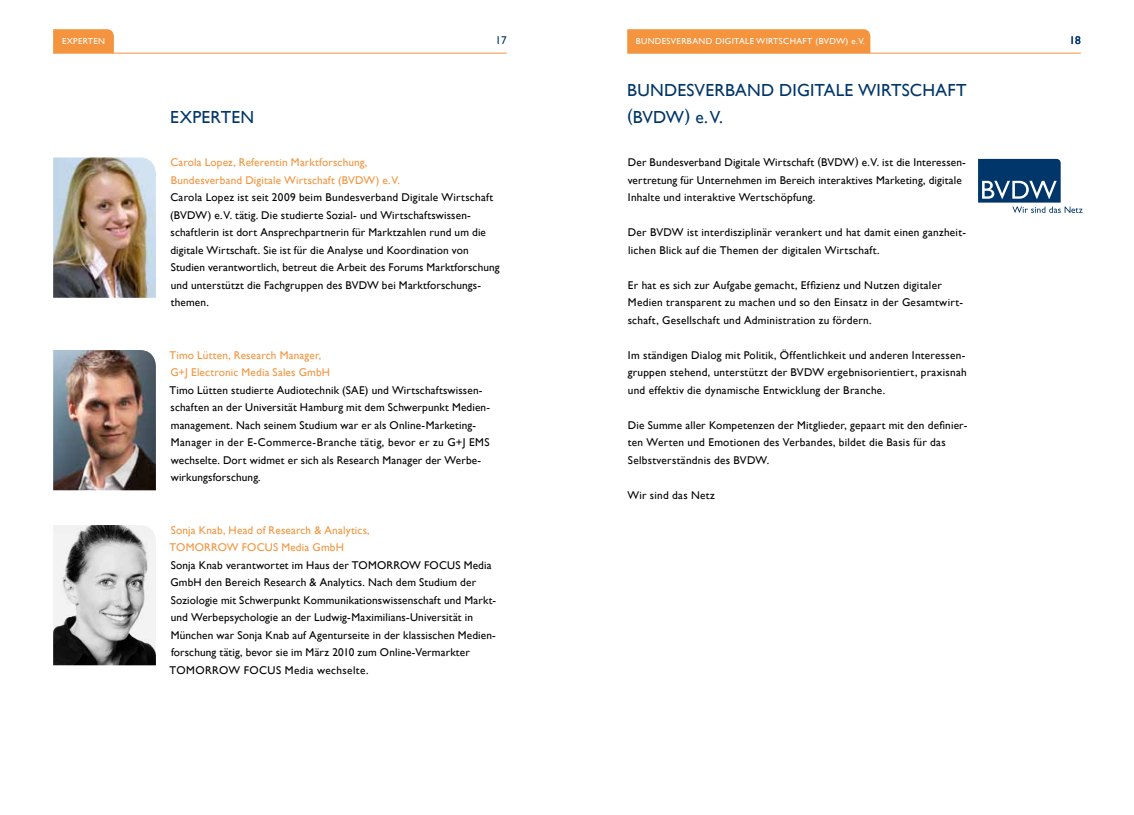
<style>
.page{position:relative;width:1134px;height:815px;background:#fff}
.page>*{position:absolute;margin:0;border:0;box-sizing:border-box;transform-origin:0 0}
.t1{font:17.5px "Gill Sans";letter-spacing:.01em;color:#003669}
.t2{font:11.25px/17.5px "Gill Sans";letter-spacing:.02em;color:#000}
.t3{font:11.25px/17.5px "Gill Sans";letter-spacing:.015em;color:#f4943e}
.t4{font:11.25px "Gill Sans";color:#003669}
.t5{font:8.75px "Gill Sans";letter-spacing:.04em;color:#fff}
</style>
<div class="page">
<svg style="left:53px;top:29px;width:61px;height:24px"></svg>
<hr style="left:53px;top:53px;width:454px;height:1px;background:#f4943e">
<hr style="left:627px;top:53px;width:454px;height:1px;background:#f4943e">
<svg style="left:978px;top:159px;width:104px;height:54px"></svg>
<img style="left:53px;top:525px;width:103px;height:140px">
<img style="left:53px;top:157px;width:103px;height:141px">
<img style="left:53px;top:350px;width:103px;height:140px">
<div style="left:627px;top:29px;width:243px;height:24px;background:#f4943e"></div>
<p class="t5" style="left:62px;top:36px;width:33px">Expe rten</p>
<p class="t4" style="left:495px;top:33px;width:13px">17</p>
<p class="t4" style="left:1069px;top:33px;width:13px">18</p>
<p class="t5" style="left:636px;top:36px;width:19px">Bundesve</p>
<p class="t5" style="left:681px;top:36px;width:13px">rband</p>
<p class="t5" style="left:715px;top:36px;width:65px">Digitale Wirtschaft</p>
<p class="t5" style="left:815px;top:36px;width:51px">(BVDW) e.V.</p>
<h1 class="t1" style="left:170px;top:106px;width:63px">Expe rten</h1>
<p class="t3" style="left:170px;top:154px;width:231px">Carola Lopez, Referentin Marktforschung,<br>Bundesverband Digitale Wirtschaft (BVDW) e. V.</p>
<p class="t2" style="left:170px;top:189px;width:331px">Carola Lopez ist seit 2009 beim Bundesverband Digitale Wirtschaft (BVDW) e. V. tätig. Die studierte Sozial- und Wirtschaftswissen&shy;schaftlerin ist dort Ansprechpartnerin für Marktzahlen rund um die digitale Wirtschaft. Sie ist für die Analyse und Koordination von Studien verantwortlich, betreut die Arbeit des Forums Marktforschung und unterstützt die Fachgruppen des BVDW bei Marktforschungs&shy;themen.</p>
<p class="t3" style="left:170px;top:346px;width:162px">Timo Lütten, Research Manager,<br>G+J Electronic Media Sales GmbH</p>
<p class="t2" style="left:170px;top:381px;width:322px">Timo Lütten studierte Audiotechnik (SAE) und Wirtschaftswissen&shy;schaften an der Universität Hamburg mit dem Schwerpunkt Medien&shy;management. Nach seinem Studium war er als Online-Marketing-Manager in der E-Commerce-Branche tätig, bevor er zu G+J EMS wechselte. Dort widmet er sich als Research Manager der Werbe&shy;wirkungsforschung.</p>
<p class="t3" style="left:170px;top:521px;width:202px">Sonja Knab, Head of Research &amp; Analytics,<br>TOMORRO</p>
<p class="t3" style="left:227px;top:539px;width:118px">W FOCUS Media GmbH</p>
<p class="t2" style="left:171px;top:556px;width:216px">Sonja Knab verantwortet im Haus der TOMORRO</p>
<p class="t2" style="left:170px;top:556px;width:328px;text-indent:240px">W FOCUS Media GmbH den Bereich Research &amp; Analytics. Nach dem Studium der Soziologie mit Schwerpunkt Kommunikationswissenschaft und Markt&shy;und Werbepsychologie an der Ludwig-Maximilians-Universität in München war Sonja Knab auf Agenturseite in der klassischen Medien&shy;forschung tätig, bevor sie im März 2010 zum Online-Vermarkter TOMORRO</p>
<p class="t2" style="left:228px;top:661px;width:141px">W FOCUS Media wechselte.</p>
<h1 class="t1" style="left:627px;top:80px;width:35px">Bundesve</h1>
<h1 class="t1" style="left:714px;top:80px;width:24px">rband</h1>
<h1 class="t1" style="left:779px;top:80px;width:124px">Digitale Wirtschaft</h1>
<h1 class="t1" style="left:627px;top:106px;width:97px">(BVDW) e. V.</h1>
<p class="t2" style="left:628px;top:154px;width:340px">Der Bundesverband Digitale Wirtschaft (BVDW) e.V. ist die Interessen&shy;vertretung für Unternehmen im Bereich interaktives Marketing, digitale<br>Inhalte und interaktive Wertschöpfung.</p>
<p class="t2" style="left:628px;top:224px;width:340px">Der BVDW ist interdisziplinär verankert und hat damit einen ganzheit&shy;lichen Blick auf die Themen der digitalen Wirtschaft.</p>
<p class="t2" style="left:628px;top:276px;width:337px">Er hat es sich zur Aufgabe gemacht, Effizienz und Nutzen digitaler<br>Medien transparent zu machen und so den Einsatz in der Gesamtwirt&shy;schaft, Gesellschaft und Administration zu fördern.</p>
<p class="t2" style="left:628px;top:346px;width:341px">Im ständigen Dialog mit Politik, Öffentlichkeit und anderen Interessen&shy;gruppen stehend, unterstützt der BVDW ergebnisorientiert, praxisnah und effektiv die dynamische Entwicklung der Branche.</p>
<p class="t2" style="left:628px;top:416px;width:341px">Die Summe aller Kompetenzen der Mitglieder, gepaart mit den definier&shy;ten Werten und Emotionen des Verbandes, bildet die Basis für das<br>Selbstverständnis des BVDW.</p>
<p class="t2" style="left:627px;top:486px;width:89px">Wir sind das Netz</p>
</div>
